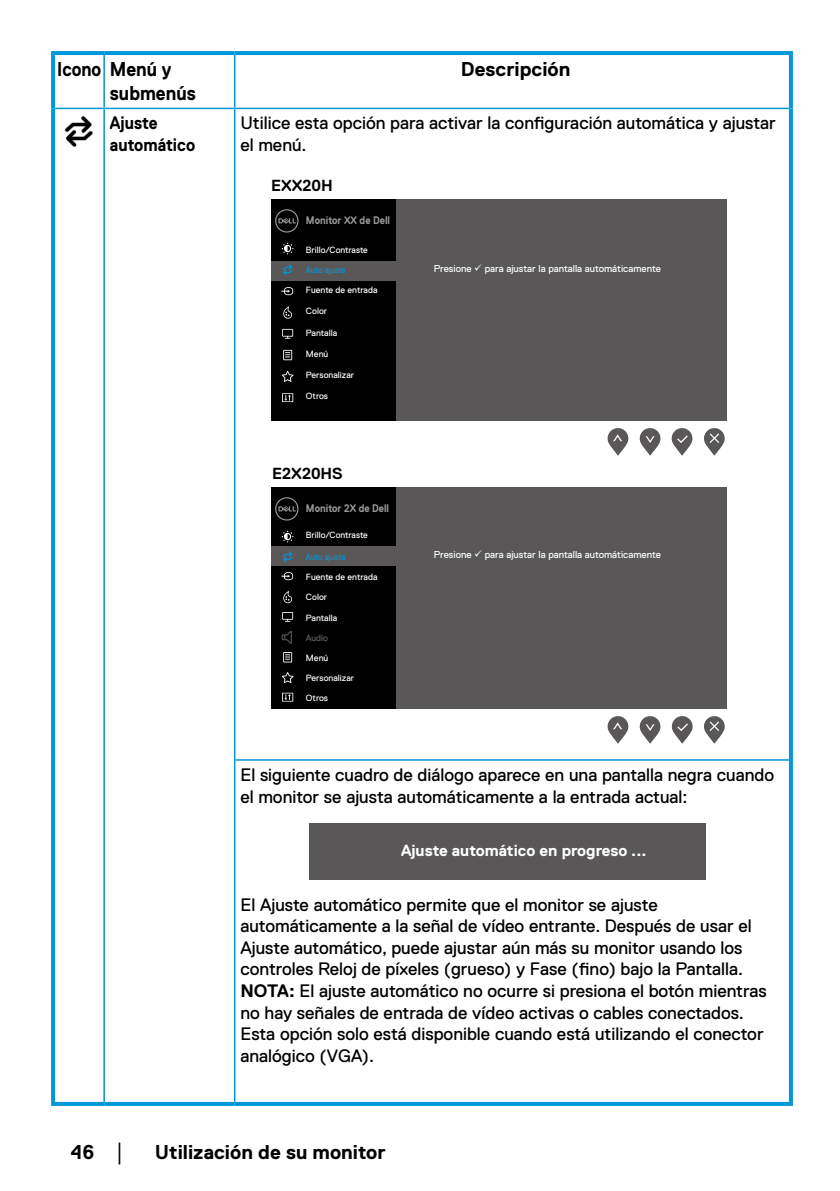
<style>
.page{position:relative;width:840px;height:1191px;background:#fff}
.page>*{position:absolute;margin:0;border:0;box-sizing:border-box;transform-origin:0 0}
.t1{font:700 20px "Dell Replica";color:#000}
.t2{font:700 20px/24px "Dell Replica";color:#000;scale:.87 1}
.t3{font:18px/21.6px "Dell Replica";color:#000}
.t4{font:700 18px/21.6px "Dell Replica";color:#000;scale:.91 1}
.t5{font:700 16px "Dell Replica";color:#fff}
.t6{font:700 16px "Dell Replica";color:#000}
.t7{font:700 11px "Dell Replica";color:#9b9b9b;scale:.88 1}
.t8{font:10px "Dell Replica";color:#fff}
.t9{font:9px "Dell Replica";color:#fff}
.t10{font:9px "Dell Replica";color:#0098d9;scale:.9 1}
.t11{font:9px "Dell Replica";color:#636363}
.s1{font-weight:700}
.s2{font-family:"Arial";font-weight:400;font-size:18px}
</style>
<div class="page">
<div style="left:309px;top:823px;width:395px;height:57px;background:#595757"></div>
<svg style="left:704px;top:428px;width:20px;height:28px"></svg>
<svg style="left:639px;top:428px;width:21px;height:28px"></svg>
<svg style="left:607px;top:428px;width:21px;height:28px"></svg>
<div style="left:271px;top:200px;width:455px;height:221px;background:#595757"></div>
<div style="left:271px;top:200px;width:125px;height:221px;background:#000"></div>
<div style="left:271px;top:261px;width:125px;height:20px;background:#595757"></div>
<svg style="left:275px;top:209px;width:23px;height:23px"></svg>
<svg style="left:282px;top:243px;width:11px;height:11px"></svg>
<svg style="left:282px;top:264px;width:10px;height:11px"></svg>
<svg style="left:283px;top:306px;width:9px;height:13px"></svg>
<svg style="left:282px;top:329px;width:11px;height:10px"></svg>
<svg style="left:283px;top:350px;width:9px;height:10px"></svg>
<svg style="left:282px;top:371px;width:11px;height:11px"></svg>
<svg style="left:282px;top:393px;width:11px;height:9px"></svg>
<svg style="left:281px;top:287px;width:12px;height:8px"></svg>
<svg style="left:671px;top:428px;width:21px;height:28px"></svg>
<svg style="left:704px;top:716px;width:20px;height:27px"></svg>
<svg style="left:639px;top:716px;width:21px;height:27px"></svg>
<svg style="left:607px;top:716px;width:21px;height:27px"></svg>
<div style="left:271px;top:488px;width:455px;height:221px;background:#595757"></div>
<div style="left:271px;top:488px;width:125px;height:221px;background:#000"></div>
<div style="left:271px;top:546px;width:126px;height:20px;background:#595757"></div>
<svg style="left:275px;top:497px;width:23px;height:23px"></svg>
<svg style="left:282px;top:531px;width:11px;height:11px"></svg>
<svg style="left:282px;top:551px;width:10px;height:11px"></svg>
<svg style="left:283px;top:591px;width:9px;height:12px"></svg>
<svg style="left:282px;top:612px;width:11px;height:10px"></svg>
<svg style="left:283px;top:652px;width:9px;height:10px"></svg>
<svg style="left:282px;top:672px;width:11px;height:11px"></svg>
<svg style="left:282px;top:693px;width:11px;height:8px"></svg>
<svg style="left:281px;top:572px;width:12px;height:8px"></svg>
<svg style="left:281px;top:631px;width:11px;height:13px"></svg>
<svg style="left:671px;top:716px;width:21px;height:27px"></svg>
<hr style="left:51px;top:51px;width:53px;height:4px;background:#0098d9">
<svg style="left:51px;top:55px;width:4px;height:53px"></svg>
<hr style="left:104px;top:51px;width:130px;height:4px;background:#0098d9">
<hr style="left:234px;top:51px;width:558px;height:4px;background:#0098d9">
<svg style="left:788px;top:55px;width:4px;height:53px"></svg>
<svg style="left:51px;top:108px;width:4px;height:652px;background:#0499d9"></svg>
<svg style="left:788px;top:108px;width:4px;height:652px;background:#3aafe1"></svg>
<svg style="left:51px;top:760px;width:4px;height:342px"></svg>
<hr style="left:103px;top:55px;width:2px;height:53px;background:#0098d9">
<hr style="left:234px;top:55px;width:1px;height:53px;background:#0098d9">
<hr style="left:55px;top:108px;width:49px;height:1px;background:#0098d9">
<hr style="left:104px;top:108px;width:130px;height:1px;background:#0098d9">
<hr style="left:103px;top:109px;width:2px;height:651px;background:#0098d9">
<hr style="left:234px;top:108px;width:554px;height:1px;background:#0098d9">
<hr style="left:234px;top:109px;width:1px;height:650px;background:#0098d9">
<hr style="left:103px;top:760px;width:2px;height:342px;background:#0098d9">
<hr style="left:234px;top:759px;width:554px;height:1px;background:#0098d9">
<hr style="left:234px;top:760px;width:1px;height:342px;background:#0098d9">
<svg style="left:788px;top:760px;width:4px;height:342px"></svg>
<svg style="left:51px;top:1102px;width:53px;height:4px"></svg>
<svg style="left:104px;top:1102px;width:130px;height:4px"></svg>
<svg style="left:234px;top:1102px;width:558px;height:4px;background:#0499d9"></svg>
<img style="left:64px;top:116px;width:29px;height:31px">
<p class="t2" style="left:110px;top:57px;width:100px;text-indent:-53px">Icono Menú y submenús</p>
<p class="t1" style="left:460px;top:58px;width:111px">Descripción</p>
<p class="t4" style="left:110px;top:112px;width:95px">Ajuste automático</p>
<p class="t3" style="left:240px;top:112px;width:536px">Utilice esta opción para activar la configuración automática y ajustar el menú.</p>
<p class="t6" style="left:271px;top:177px;width:63px">EXX20H</p>
<p class="t7" style="left:306px;top:214px;width:97px">Monitor XX de Dell</p>
<p class="t9" style="left:306px;top:244px;width:63px">Brillo/Contraste</p>
<p class="t10" style="left:306px;top:265px;width:46px">Auto ajuste</p>
<p class="t9" style="left:306px;top:285px;width:73px">Fuente de entrada</p>
<p class="t9" style="left:306px;top:306px;width:23px">Color</p>
<p class="t9" style="left:306px;top:327px;width:33px">Pantalla</p>
<p class="t9" style="left:306px;top:349px;width:24px">Menú</p>
<p class="t9" style="left:306px;top:370px;width:50px">Personalizar</p>
<p class="t9" style="left:306px;top:391px;width:24px">Otros</p>
<p class="t6" style="left:272px;top:465px;width:72px">E2X20HS</p>
<p class="t7" style="left:306px;top:502px;width:96px">Monitor 2X de Dell</p>
<p class="t9" style="left:306px;top:530px;width:63px">Brillo/Contraste</p>
<p class="t10" style="left:306px;top:552px;width:46px">Auto ajuste</p>
<p class="t9" style="left:306px;top:572px;width:73px">Fuente de entrada</p>
<p class="t9" style="left:306px;top:592px;width:23px">Color</p>
<p class="t9" style="left:306px;top:612px;width:33px">Pantalla</p>
<p class="t11" style="left:306px;top:632px;width:24px">Audio</p>
<p class="t9" style="left:306px;top:652px;width:24px">Menú</p>
<p class="t9" style="left:306px;top:672px;width:50px">Personalizar</p>
<p class="t9" style="left:306px;top:693px;width:24px">Otros</p>
<p class="t8" style="left:433px;top:263px;width:228px">Presione ✓ para ajustar la pantalla automáticamente</p>
<p class="t8" style="left:433px;top:549px;width:228px">Presione ✓ para ajustar la pantalla automáticamente</p>
<p class="t3" style="left:240px;top:764px;width:535px">El siguiente cuadro de diálogo aparece en una pantalla negra cuando el monitor se ajusta automáticamente a la entrada actual:</p>
<p class="t5" style="left:401px;top:841px;width:247px">Ajuste automático en progreso ...</p>
<p class="t3" style="left:240px;top:893px;width:527px">El Ajuste automático permite que el monitor se ajuste automáticamente a la señal de vídeo entrante. Después de usar el Ajuste automático, puede ajustar aún más su monitor usando los controles Reloj de píxeles (grueso) y Fase (fino) bajo la Pantalla.<br><span class="s1">NOTA:</span> El ajuste automático no ocurre si presiona el botón mientras no hay señales de entrada de vídeo activas o cables conectados.<br>Esta opción solo está disponible cuando está utilizando el conector analógico (VGA).</p>
<p class="t1" style="left:71px;top:1141px;width:57px">46 <span class="s2">│</span></p>
<p class="t1" style="left:155px;top:1141px;width:232px">Utilización de su monitor</p>
</div>
